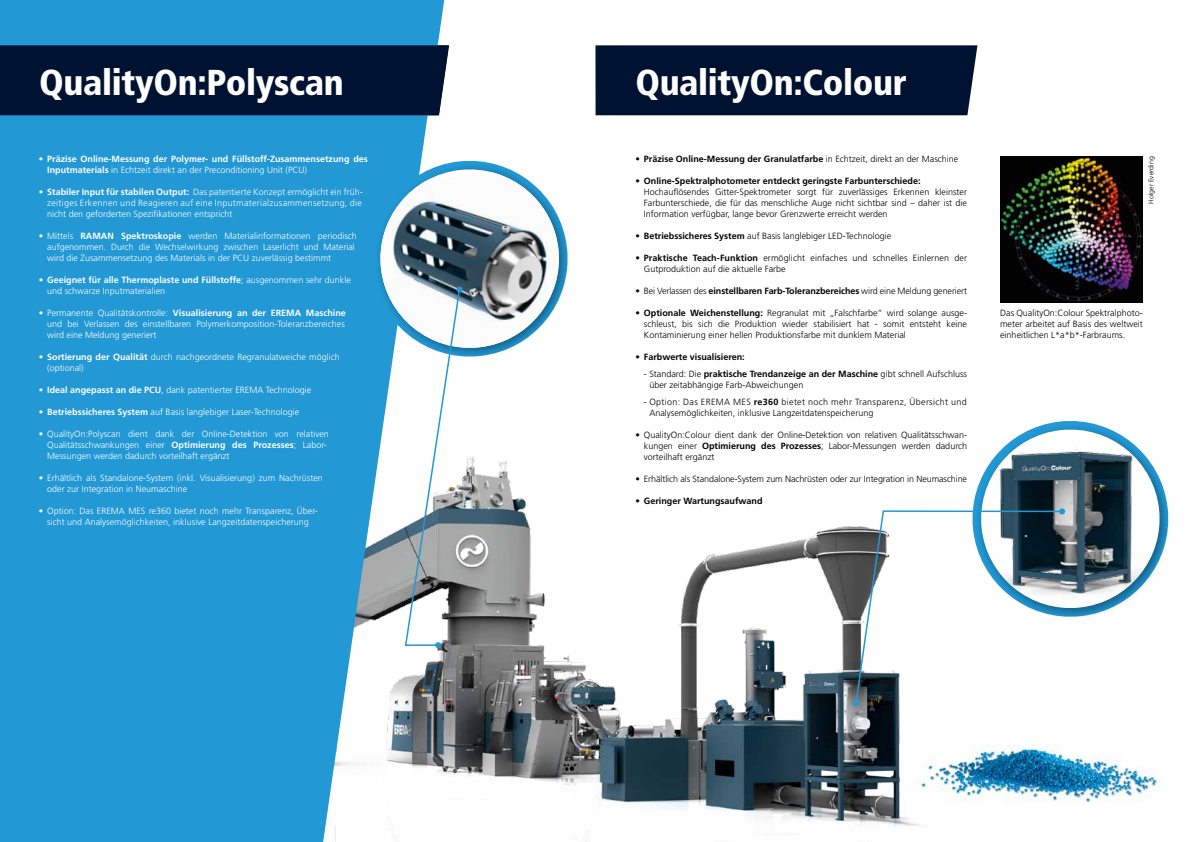
<style>
.page{position:relative;width:1191px;height:842px;background:#fff}
.page>*{position:absolute;margin:0;border:0;box-sizing:border-box;transform-origin:0 0}
.t1{font:900 condensed 36px "Frutiger";letter-spacing:-.01em;color:#fff}
.t2{font:300 9px/11px "Frutiger LT Pro";color:#fff}
.t3{font:300 9px/11px "Frutiger LT Pro";color:#000;text-align:justify}
.t4{font:700 9px "Frutiger";color:#000}
.t5{font:700 9px "Frutiger";color:#fff}
.t6{font:300 7px "Frutiger LT Pro";color:#000}
.s1{font-family:"Frutiger LT Pro";font-weight:300}
.s2{font-family:"Frutiger";font-weight:700}
</style>
<div class="page">
<img style="left:444px;top:526px;width:475px;height:316px">
<img style="left:914px;top:705px;width:243px;height:99px">
<div style="left:595px;top:45px;width:382px;height:70px;background:#001232"></div>
<svg style="left:0;top:0;width:444px;height:842px;background:#309dd5"></svg>
<img style="left:1000px;top:156px;width:142px;height:146px">
<div style="left:0;top:45px;width:449px;height:70px;background:#001232"></div>
<svg style="left:367px;top:156px;width:123px;height:206px;fill:#2298d5"></svg>
<div style="left:374px;top:163px;width:197px;height:197px;background:#000;opacity:.4"></div>
<img style="left:1063px;top:491px;width:106px;height:126px">
<svg style="left:854px;top:510px;width:209px;height:195px"></svg>
<svg style="left:852px;top:700px;width:7px;height:7px"></svg>
<svg style="left:976px;top:425px;width:188px;height:188px"></svg>
<svg style="left:376px;top:165px;width:187px;height:483px"></svg>
<h1 class="t1" style="left:39px;top:61px;width:306px">QualityOn:Polyscan</h1>
<h1 class="t1" style="left:635px;top:61px;width:273px">QualityOn:Colour</h1>
<p class="t5" style="left:39px;top:154px;width:330px"><span class="s1">•</span> Präzise Online-Messung der Polymer- und Füllstoff-Zusammensetzung des</p>
<p class="t2" style="left:47px;top:164px;width:261px"><span class="s2">Inputmaterials</span> in Echtzeit direkt an der Preconditioning Unit (PCU)</p>
<p class="t2" style="left:47px;top:186px;width:317px;text-align:justify;text-indent:-9px">• <span class="s2">Stabiler Input für stabilen Output:</span> Das patentierte Konzept ermöglicht ein früh&shy;zeitiges Erkennen und Reagieren auf eine Inputmaterialzusammensetzung, die nicht den geforderten Spezifikationen entspricht</p>
<p class="t2" style="left:47px;top:230px;width:311px;text-indent:-9px">• Mittels <span class="s2">RAMAN Spektroskopie</span> werden Materialinformationen periodisch aufgenommen. Durch die Wechselwirkung zwischen Laserlicht und Material wird die Zusammensetzung des Materials in der PCU zuverlässig bestimmt</p>
<p class="t5" style="left:39px;top:275px;width:314px"><span class="s1">•</span> Geeignet für alle Thermoplaste und Füllstoffe<span class="s1">; ausgenommen sehr dunkle</span></p>
<p class="t2" style="left:47px;top:285px;width:120px">und schwarze Inputmaterialien</p>
<p class="t5" style="left:39px;top:308px;width:309px"><span class="s1">• Permanente Qualitätskontrolle:</span> Visualisierung an der EREMA Maschine</p>
<p class="t2" style="left:47px;top:318px;width:299px">und bei Verlassen des einstellbaren Polymerkomposition-Toleranzbereiches wird eine Meldung generiert</p>
<p class="t2" style="left:47px;top:351px;width:294px;text-indent:-9px">• <span class="s2">Sortierung der Qualität</span> durch nachgeordnete Regranulatweiche möglich (optional)</p>
<p class="t2" style="left:39px;top:384px;width:274px">• <span class="s2">Ideal angepasst an die PCU</span>, dank patentierter EREMA Technologie</p>
<p class="t2" style="left:39px;top:406px;width:262px">• <span class="s2">Betriebssicheres System</span> auf Basis langlebiger Laser-Technologie</p>
<p class="t2" style="left:47px;top:428px;width:283px;text-indent:-9px">• QualityOn:Polyscan dient dank der Online-Detektion von relativen<br>Qualitätsschwankungen einer <span class="s2">Optimierung des Prozesses</span>; Labor-<br>Messungen werden dadurch vorteilhaft ergänzt</p>
<p class="t2" style="left:47px;top:472px;width:277px;text-indent:-9px">• Erhältlich als Standalone-System (inkl. Visualisierung) zum Nachrüsten oder zur Integration in Neumaschine</p>
<p class="t2" style="left:39px;top:505px;width:281px;text-align:center">• Option: Das EREMA MES re360 bietet noch mehr Transparenz, Über&shy;sicht und Analysemöglichkeiten, inklusive Langzeitdatenspeicherung</p>
<p class="t4" style="left:635px;top:154px;width:324px"><span class="s1">•</span> Präzise Online-Messung der Granulatfarbe <span class="s1">in Echtzeit, direkt an der Maschine</span></p>
<p class="t4" style="left:635px;top:176px;width:287px"><span class="s1">•</span> Online-Spektralphotometer entdeckt geringste Farbunterschiede:</p>
<p class="t3" style="left:644px;top:186px;width:325px">Hochauflösendes Gitter-Spektrometer sorgt für zuverlässiges Erkennen kleinster Farbunterschiede, die für das menschliche Auge nicht sichtbar sind – daher ist die Information verfügbar, lange bevor Grenzwerte erreicht werden</p>
<p class="t3" style="left:635px;top:230px;width:257px">• <span class="s2">Betriebssicheres System</span> auf Basis langlebiger LED-Technologie</p>
<p class="t3" style="left:644px;top:252px;width:325px;text-indent:-9px">• <span class="s2">Praktische Teach-Funktion</span> ermöglicht einfaches und schnelles Einlernen der<br>Gutproduktion auf die aktuelle Farbe</p>
<p class="t3" style="left:635px;top:285px;width:333px">• Bei Verlassen des <span class="s2">einstellbaren Farb-Toleranzbereiches</span> wird eine Meldung generiert</p>
<p class="t3" style="left:644px;top:307px;width:325px;text-indent:-9px">• <span class="s2">Optionale Weichenstellung:</span> Regranulat mit „Falschfarbe“ wird solange ausge&shy;schleust, bis sich die Produktion wieder stabilisiert hat - somit entsteht keine Kontaminierung einer hellen Produktionsfarbe mit dunklem Material</p>
<p class="t4" style="left:635px;top:351px;width:111px">• Farbwerte visualisieren:</p>
<p class="t4" style="left:644px;top:368px;width:325px"><span class="s1">- Standard: Die</span> praktische Trendanzeige an der Maschine <span class="s1">gibt schnell Aufschluss</span></p>
<p class="t3" style="left:649px;top:379px;width:156px">über zeitabhängige Farb-Abweichungen</p>
<p class="t3" style="left:649px;top:396px;width:319px;text-indent:-5px">- Option: Das EREMA MES <span class="s2">re360</span> bietet noch mehr Transparenz, Übersicht und<br>Analysemöglichkeiten, inklusive Langzeitdatenspeicherung</p>
<p class="t3" style="left:644px;top:429px;width:325px;text-indent:-9px"><span class="s2">•</span> QualityOn:Colour dient dank der Online-Detektion von relativen Qualitätsschwan&shy;kungen einer <span class="s2">Optimierung des Prozesses</span>; Labor-Messungen werden dadurch vorteilhaft ergänzt</p>
<p class="t3" style="left:635px;top:473px;width:333px">• Erhältlich als Standalone-System zum Nachrüsten oder zur Integration in Neumaschine</p>
<p class="t4" style="left:635px;top:495px;width:129px"><span class="s1">•</span> Geringer Wartungsaufwand</p>
<p class="t6" style="left:1147px;top:204px;width:49px;rotate:-90deg">Holger Everding</p>
<p class="t3" style="left:1000px;top:307px;width:144px">Das QualityOn:Colour Spektralphoto&shy;meter arbeitet auf Basis des weltweit einheitlichen L*a*b*-Farbraums.</p>
</div>
